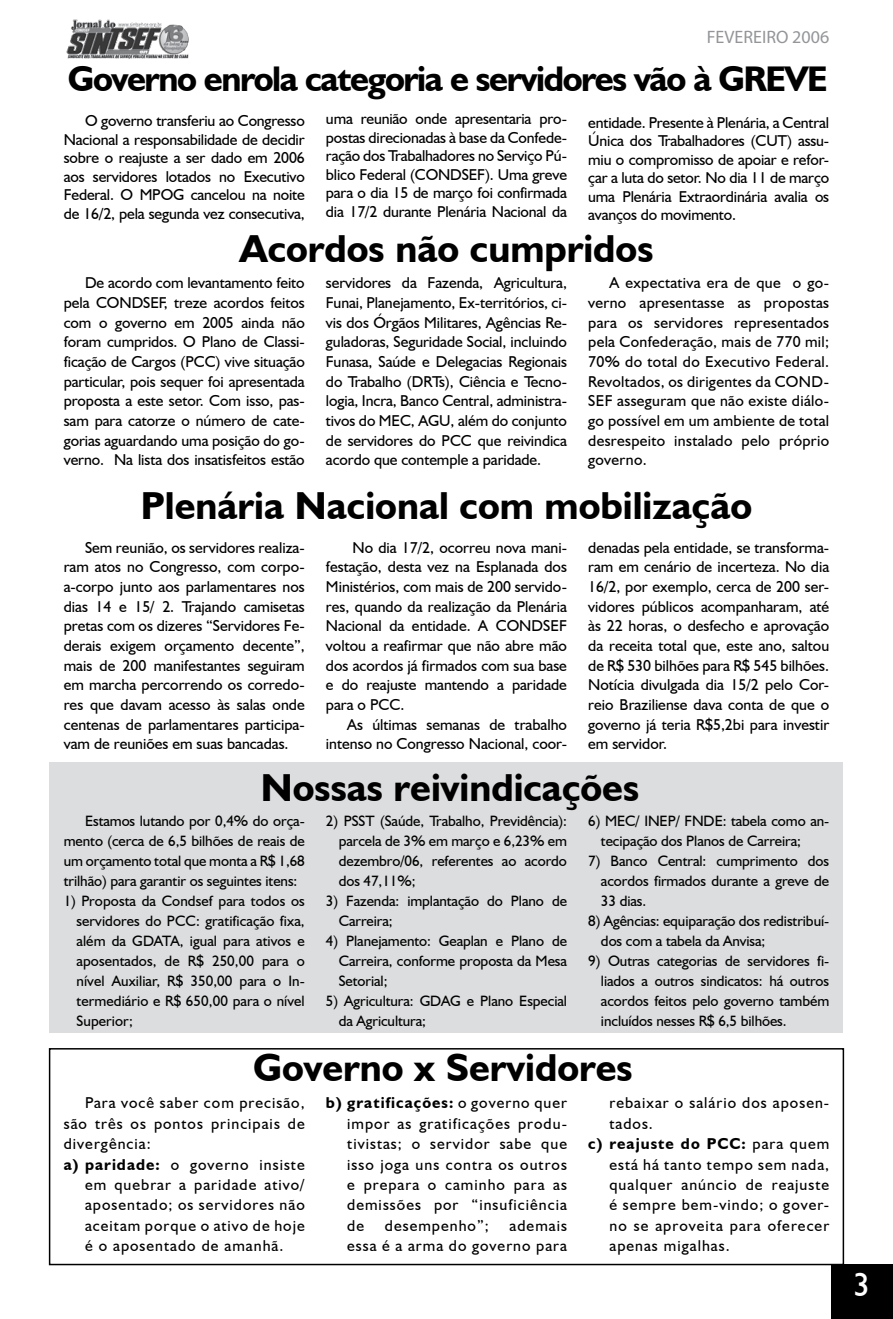
<style>
.page{position:relative;width:893px;height:1319px;background:#fff}
.page>*{position:absolute;margin:0;border:0;box-sizing:border-box;transform-origin:0 0}
.t1{font:700 39px "Humanist 521 BT";color:#000}
.t2{font:700 35.7px "Humanist 521 BT";letter-spacing:-.04em;color:#000}
.t3{font:18px "Myriad Pro";color:#939598}
.t4{font:15.75px/19.6px "Humanist 521 BT";color:#000;text-align:justify}
.t5{font:15.75px/20.4px "Humanist 521 BT";letter-spacing:.065em;color:#000;text-align:right}
.t6{font:700 15.75px "Humanist 521 BT";letter-spacing:.065em;color:#000}
.t7{font:15px/20px "Humanist 521 BT";letter-spacing:-.005em;color:#000;text-align:justify}
.s1{font-weight:700}
.s2{font-weight:400}
</style>
<div class="page">
<div style="left:50px;top:762px;width:793px;height:270px;background:#dcddde"></div>
<div style="left:49px;top:1047px;width:795px;height:217px;border:2px solid #000"></div>
<img style="left:66px;top:19px;width:123px;height:40px">
<div style="left:831px;top:1264px;width:62px;height:54px;background:#000"></div>
<p class="t3" style="left:707px;top:25px;width:124px">FEVEREIRO 2006</p>
<h2 class="t2" style="left:68px;top:56px;width:761px">Governo enrola categoria e servidores vão à GREVE</h2>
<p class="t4" style="left:64px;top:111px;width:243px;line-height:18.6px;text-indent:21px">O governo transferiu ao Congresso Nacional a responsabilidade de decidir sobre o reajuste a ser dado em 2006 aos servidores lotados no Executivo Federal. O MPOG cancelou na noite de 16/2, pela segunda vez consecutiva,</p>
<p class="t4" style="left:326px;top:109px;width:243px;line-height:18.5px">uma reunião onde apresentaria pro&shy;postas direcionadas à base da Confede&shy;ração dos Trabalhadores no Serviço Pú&shy;blico Federal (CONDSEF). Uma greve para o dia 15 de março foi confirmada dia 17/2 durante Plenária Nacional da</p>
<h1 class="t1" style="left:240px;top:224px;width:415px">Acordos não cumpridos</h1>
<p class="t4" style="left:64px;top:273px;width:243px;text-indent:21px">De acordo com levantamento feito pela CONDSEF, treze acordos feitos com o governo em 2005 ainda não foram cumpridos. O Plano de Classi&shy;ficação de Cargos (PCC) vive situação particular, pois sequer foi apresentada proposta a este setor. Com isso, pas&shy;sam para catorze o número de cate&shy;gorias aguardando uma posição do go&shy;verno. Na lista dos insatisfeitos estão</p>
<h1 class="t1" style="left:141px;top:481px;width:613px">Plenária Nacional com mobilização</h1>
<p class="t4" style="left:64px;top:537px;width:242px;text-indent:21px">Sem reunião, os servidores realiza&shy;ram atos no Congresso, com corpo&shy;a-corpo junto aos parlamentares nos dias 14 e 15/ 2. Trajando camisetas pretas com os dizeres “Servidores Fe&shy;derais exigem orçamento decente”, mais de 200 manifestantes seguiram em marcha percorrendo os corredo&shy;res que davam acesso às salas onde centenas de parlamentares participa&shy;vam de reuniões em suas bancadas.</p>
<h1 class="t1" style="left:261px;top:763px;width:380px">Nossas reivindicações</h1>
<p class="t7" style="left:64px;top:810px;width:243px;text-indent:21px">Estamos lutando por 0,4% do orça&shy;mento (cerca de 6,5 bilhões de reais de um orçamento total que monta a R$ 1,68 trilhão) para garantir os seguintes itens:</p>
<p class="t7" style="left:77px;top:890px;width:230px;text-indent:-13px">1) Proposta da Condsef para todos os servidores do PCC: gratificação fixa, além da GDATA, igual para ativos e aposentados, de R$ 250,00 para o nível Auxiliar, R$ 350,00 para o In&shy;termediário e R$ 650,00 para o nível Superior;</p>
<h1 class="t1" style="left:253px;top:1043px;width:381px">Governo x Servidores</h1>
<p class="t5" style="left:85px;top:1092px;width:221px">Para você saber com precisão,</p>
<p class="t5" style="left:64px;top:1112px;width:242px">são três os pontos principais de</p>
<p class="t5" style="left:64px;top:1132px;width:88px">divergência:</p>
<p class="t5" style="left:64px;top:1153px;width:242px"><span class="s1">a) paridade:</span> o governo insiste</p>
<p class="t5" style="left:85px;top:1173px;width:221px">em quebrar a paridade ativo/</p>
<p class="t5" style="left:85px;top:1194px;width:221px">aposentado; os servidores não</p>
<p class="t5" style="left:85px;top:1214px;width:221px">aceitam porque o ativo de hoje</p>
<p class="t5" style="left:85px;top:1234px;width:200px">é o aposentado de amanhã.</p>
<p class="t4" style="left:588px;top:113px;width:243px;line-height:18.6px">entidade. Presente à Plenária, a Central Única dos Trabalhadores (CUT) assu&shy;miu o compromisso de apoiar e refor&shy;çar a luta do setor. No dia 11 de março uma Plenária Extraordinária avalia os avanços do movimento.</p>
<p class="t4" style="left:326px;top:273px;width:243px">servidores da Fazenda, Agricultura, Funai, Planejamento, Ex-territórios, ci&shy;vis dos Órgãos Militares, Agências Re&shy;guladoras, Seguridade Social, incluindo Funasa, Saúde e Delegacias Regionais do Trabalho (DRTs), Ciência e Tecno&shy;logia, Incra, Banco Central, administra&shy;tivos do MEC, AGU, além do conjunto de servidores do PCC que reivindica acordo que contemple a paridade.</p>
<p class="t4" style="left:588px;top:273px;width:243px;text-indent:21px">A expectativa era de que o go&shy;verno apresentasse as propostas para os servidores representados pela Confederação, mais de 770 mil; 70% do total do Executivo Federal.<br>Revoltados, os dirigentes da COND-SEF asseguram que não existe diálo&shy;go possível em um ambiente de total desrespeito instalado pelo próprio governo.</p>
<p class="t4" style="left:326px;top:537px;width:242px;text-indent:26px">No dia 17/2, ocorreu nova mani&shy;festação, desta vez na Esplanada dos Ministérios, com mais de 200 servido&shy;res, quando da realização da Plenária Nacional da entidade. A CONDSEF voltou a reafirmar que não abre mão dos acordos já firmados com sua base e do reajuste mantendo a paridade para o PCC.</p>
<p class="t4" style="left:326px;top:714px;width:242px;text-align:right">As últimas semanas de trabalho intenso no Congresso Nacional, coor-</p>
<p class="t4" style="left:588px;top:537px;width:243px">denadas pela entidade, se transforma&shy;ram em cenário de incerteza. No dia 16/2, por exemplo, cerca de 200 ser&shy;vidores públicos acompanharam, até às 22 horas, o desfecho e aprovação da receita total que, este ano, saltou de R$ 530 bilhões para R$ 545 bilhões.<br>Notícia divulgada dia 15/2 pelo Cor&shy;reio Braziliense dava conta de que o governo já teria R$5,2bi para investir em servidor.</p>
<p class="t7" style="left:339px;top:810px;width:230px;text-indent:-13px">2) PSST (Saúde, Trabalho, Previdência): parcela de 3% em março e 6,23% em dezembro/06, referentes ao acordo dos 47,11%;</p>
<p class="t7" style="left:339px;top:890px;width:230px;text-indent:-13px">3) Fazenda: implantação do Plano de<br>Carreira;</p>
<p class="t7" style="left:339px;top:930px;width:230px;text-indent:-13px">4) Planejamento: Geaplan e Plano de Carreira, conforme proposta da Mesa Setorial;</p>
<p class="t7" style="left:339px;top:990px;width:230px;text-indent:-13px">5) Agricultura: GDAG e Plano Especial da Agricultura;</p>
<p class="t7" style="left:601px;top:810px;width:230px;text-indent:-13px">6) MEC/ INEP/ FNDE: tabela como an&shy;tecipação dos Planos de Carreira;</p>
<p class="t7" style="left:601px;top:850px;width:230px;text-indent:-13px">7) Banco Central: cumprimento dos acordos firmados durante a greve de 33 dias.</p>
<p class="t7" style="left:601px;top:910px;width:230px;text-indent:-13px">8) Agências: equiparação dos redistribuí&shy;dos com a tabela da Anvisa;</p>
<p class="t7" style="left:601px;top:950px;width:230px;text-indent:-13px">9) Outras categorias de servidores fi&shy;liados a outros sindicatos: há outros acordos feitos pelo governo também incluídos nesses R$ 6,5 bilhões.</p>
<p class="t4" style="left:347px;top:1092px;width:221px;line-height:20.4px;text-indent:-21px"><span class="s1">b) gratificações:</span> o governo quer impor as gratificações produ&shy;tivistas; o servidor sabe que isso joga uns contra os outros e prepara o caminho para as demissões por “insuficiência de</p>
<p class="t5" style="left:609px;top:1092px;width:221px">rebaixar o salário dos aposen-</p>
<p class="t4" style="left:609px;top:1112px;width:45px">tados.</p>
<p class="t6" style="left:588px;top:1133px;width:243px">c) reajuste do PCC: <span class="s2">para quem</span></p>
<p class="t5" style="left:609px;top:1153px;width:221px">está há tanto tempo sem nada,</p>
<p class="t5" style="left:609px;top:1173px;width:221px">qualquer anúncio de reajuste</p>
<p class="t5" style="left:609px;top:1194px;width:221px">é sempre bem-vindo; o gover-</p>
<p class="t5" style="left:609px;top:1214px;width:221px">no se aproveita para oferecer</p>
<p class="t5" style="left:609px;top:1234px;width:122px">apenas migalhas.</p>
<p class="t5" style="left:385px;top:1214px;width:105px">desempenho”;</p>
<p class="t5" style="left:347px;top:1214px;width:221px">ademais<br>essa é a arma do governo para</p>
</div>
